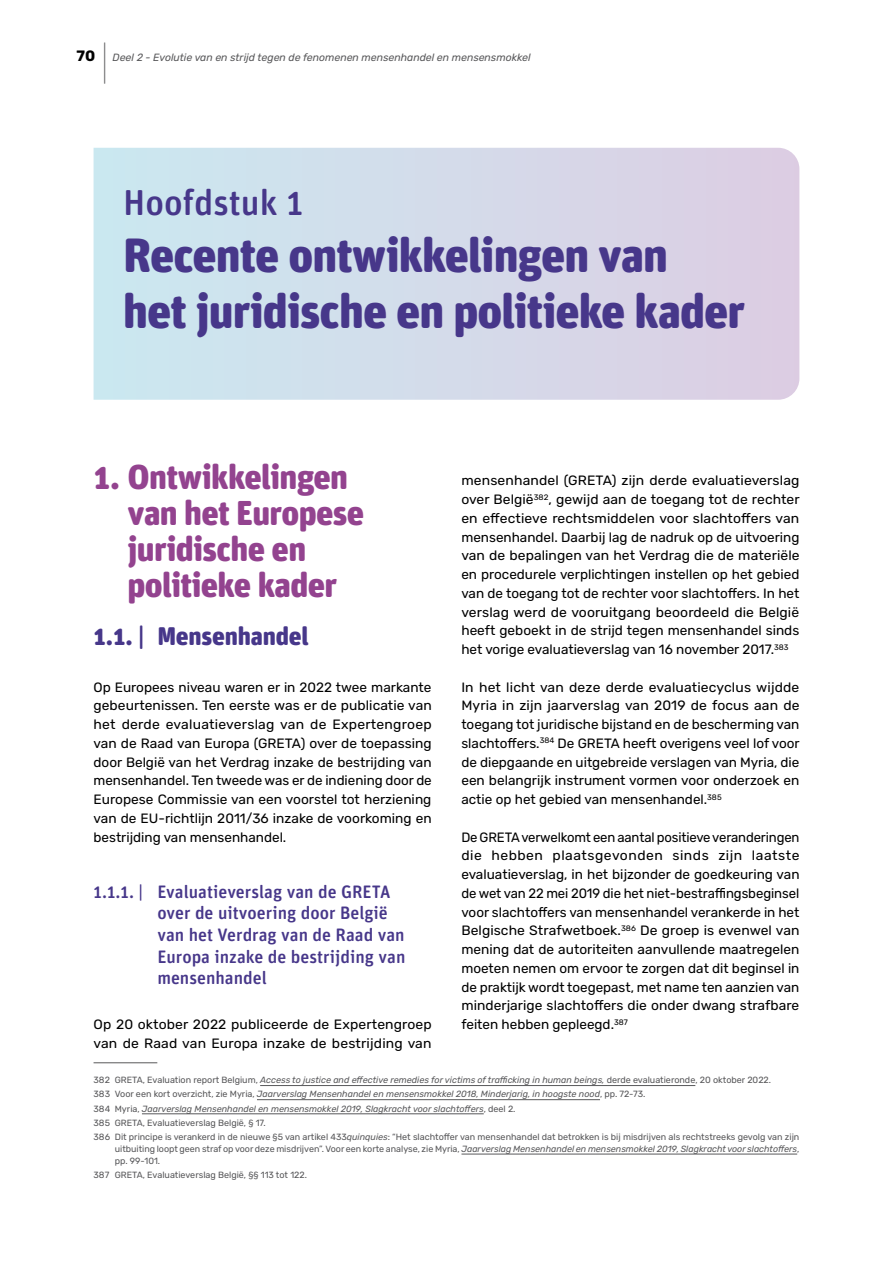
<style>
.page{position:relative;width:893px;height:1263px;background:#fff}
.page>*{position:absolute;margin:0;border:0;box-sizing:border-box;transform-origin:0 0}
.t1{font:900 48px "Unit Rounded OT";letter-spacing:-.02em;color:#47378a}
.t2{font:300 37.5px "Rubik";color:#58585a;scale:.4 1}
.t3{font:500 36px "Unit Rounded OT";color:#47378a}
.t4{font:900 34.5px/36px "Unit Rounded OT";letter-spacing:-.02em;color:#93438f}
.t5{font:900 25.5px "Unit Rounded OT";letter-spacing:-.01em;color:#47378a}
.t6{font:500 18px/21.6px "Unit Rounded OT";color:#47378a}
.t7{font:700 15px "Rubik";color:#000}
.Body{font:13.5px/18.8px "Rubik";color:#000;text-align:justify}
.t8{font:italic 10.5px "Rubik";color:#58585a}
.Voetnoot{font:9px/12px "Rubik";color:#58585a;text-align:justify}
.Voetnoot-2{font:italic 9px "Rubik";color:#58585a}
.s1{font-style:normal}
.s2{font-style:italic}
</style>
<div class="page">
<svg style="left:94px;top:148px;width:705px;height:252px;background:#d3dae9"></svg>
<hr style="left:94px;top:1062px;width:63px;height:1px;background:#58585a">
<hr style="left:260px;top:1085px;width:435px;height:1px;background:#58585a">
<hr style="left:257px;top:1099px;width:343px;height:1px;background:#58585a">
<hr style="left:142px;top:1113px;width:342px;height:1px;background:#58585a">
<hr style="left:461px;top:1154px;width:336px;height:1px;background:#58585a">
<p class="t7" style="left:77px;top:47px;width:20px">70</p>
<h2 class="t2" style="left:103px;top:42px;width:10px">|</h2>
<p class="t8" style="left:113px;top:52px;width:420px">Deel 2 - Evolutie van en strijd tegen de fenomenen mensenhandel en mensensmokkel</p>
<h1 class="t3" style="left:123px;top:180px;width:182px">Hoofdstuk 1</h1>
<h1 class="t1" style="left:123px;top:224px;width:546px">Recente ontwikkelingen van</h1>
<h1 class="t1" style="left:123px;top:281px;width:623px">het juridische en politieke kader</h1>
<p class="t4" style="left:128px;top:458px;width:238px;text-indent:-34px">1. Ontwikkelingen van het Europese juridische en politieke kader</p>
<p class="t5" style="left:94px;top:620px;width:217px">1.1. | Mensenhandel</p>
<p class="Body" style="left:94px;top:678px;width:340px">Op Europees niveau waren er in 2022 twee markante gebeurtenissen. Ten eerste was er de publicatie van het derde evaluatieverslag van de Expertengroep van de Raad van Europa (GRETA) over de toepassing door België van het Verdrag inzake de bestrijding van mensenhandel. Ten tweede was er de indiening door de Europese Commissie van een voorstel tot herziening van de EU-richtlijn 2011/36 inzake de voorkoming en bestrijding van mensenhandel.</p>
<p class="t6" style="left:157px;top:881px;width:250px;text-indent:-64px">1.1.1. | Evaluatieverslag van de GRETA over de uitvoering door België van het Verdrag van de Raad van<br>Europa inzake de bestrijding van mensenhandel</p>
<p class="Body" style="left:94px;top:1015px;width:340px">Op 20 oktober 2022 publiceerde de Expertengroep van de Raad van Europa inzake de bestrijding van</p>
<p class="Body" style="left:461px;top:472px;width:340px">mensenhandel (GRETA) zijn derde evaluatieverslag over België<sup>382</sup>, gewijd aan de toegang tot de rechter en effectieve rechtsmiddelen voor slachtoffers van mensenhandel. Daarbij lag de nadruk op de uitvoering van de bepalingen van het Verdrag die de materiële en procedurele verplichtingen instellen op het gebied van de toegang tot de rechter voor slachtoffers. In het verslag werd de vooruitgang beoordeeld die België heeft geboekt in de strijd tegen mensenhandel sinds het vorige evaluatieverslag van 16 november 2017.<sup>383</sup></p>
<p class="Body" style="left:461px;top:678px;width:340px">In het licht van deze derde evaluatiecyclus wijdde Myria in zijn jaarverslag van 2019 de focus aan de toegang tot juridische bijstand en de bescherming van slachtoffers.<sup>384</sup> De GRETA heeft overigens veel lof voor de diepgaande en uitgebreide verslagen van Myria, die een belangrijk instrument vormen voor onderzoek en actie op het gebied van mensenhandel.<sup>385</sup></p>
<p class="Body" style="left:461px;top:828px;width:340px">De GRETA verwelkomt een aantal positieve veranderingen die hebben plaatsgevonden sinds zijn laatste evaluatieverslag, in het bijzonder de goedkeuring van de wet van 22 mei 2019 die het niet-bestraffingsbeginsel voor slachtoffers van mensenhandel verankerde in het Belgische Strafwetboek.<sup>386</sup> De groep is evenwel van mening dat de autoriteiten aanvullende maatregelen moeten nemen om ervoor te zorgen dat dit beginsel in de praktijk wordt toegepast, met name ten aanzien van minderjarige slachtoffers die onder dwang strafbare feiten hebben gepleegd.<sup>387</sup></p>
<p class="Voetnoot-2" style="left:94px;top:1075px;width:679px"><span class="s1">382 GRETA, Evaluation report Belgium,</span> Access to justice and effective remedies for victims of trafficking in human beings, <span class="s1">derde evaluatieronde, 20 oktober 2022.</span></p>
<p class="Voetnoot-2" style="left:94px;top:1089px;width:553px"><span class="s1">383 Voor een kort overzicht, zie Myria,</span> Jaarverslag Mensenhandel en mensensmokkel 2018, Minderjarig, in hoogste nood<span class="s1">, pp. 72-73.</span></p>
<p class="Voetnoot-2" style="left:94px;top:1103px;width:424px"><span class="s1">384 Myria,</span> Jaarverslag Mensenhandel en mensensmokkel 2019, Slagkracht voor slachtoffers<span class="s1">, deel 2.</span></p>
<p class="Voetnoot" style="left:94px;top:1117px;width:174px">385 GRETA, Evaluatieverslag België, § 17.</p>
<p class="Voetnoot" style="left:115px;top:1131px;width:686px;text-indent:-21px">386 Dit principe is verankerd in de nieuwe §5 van artikel 433<span class="s2">quinquies</span>: “Het slachtoffer van mensenhandel dat betrokken is bij misdrijven als rechtstreeks gevolg van zijn uitbuiting loopt geen straf op voor deze misdrijven”. Voor een korte analyse, zie Myria, <span class="s2">Jaarverslag Mensenhandel en mensensmokkel 2019, Slagkracht voor slachtoffers</span>, pp. 99-101.</p>
<p class="Voetnoot" style="left:94px;top:1169px;width:215px">387 GRETA, Evaluatieverslag België, §§ 113 tot 122.</p>
</div>
